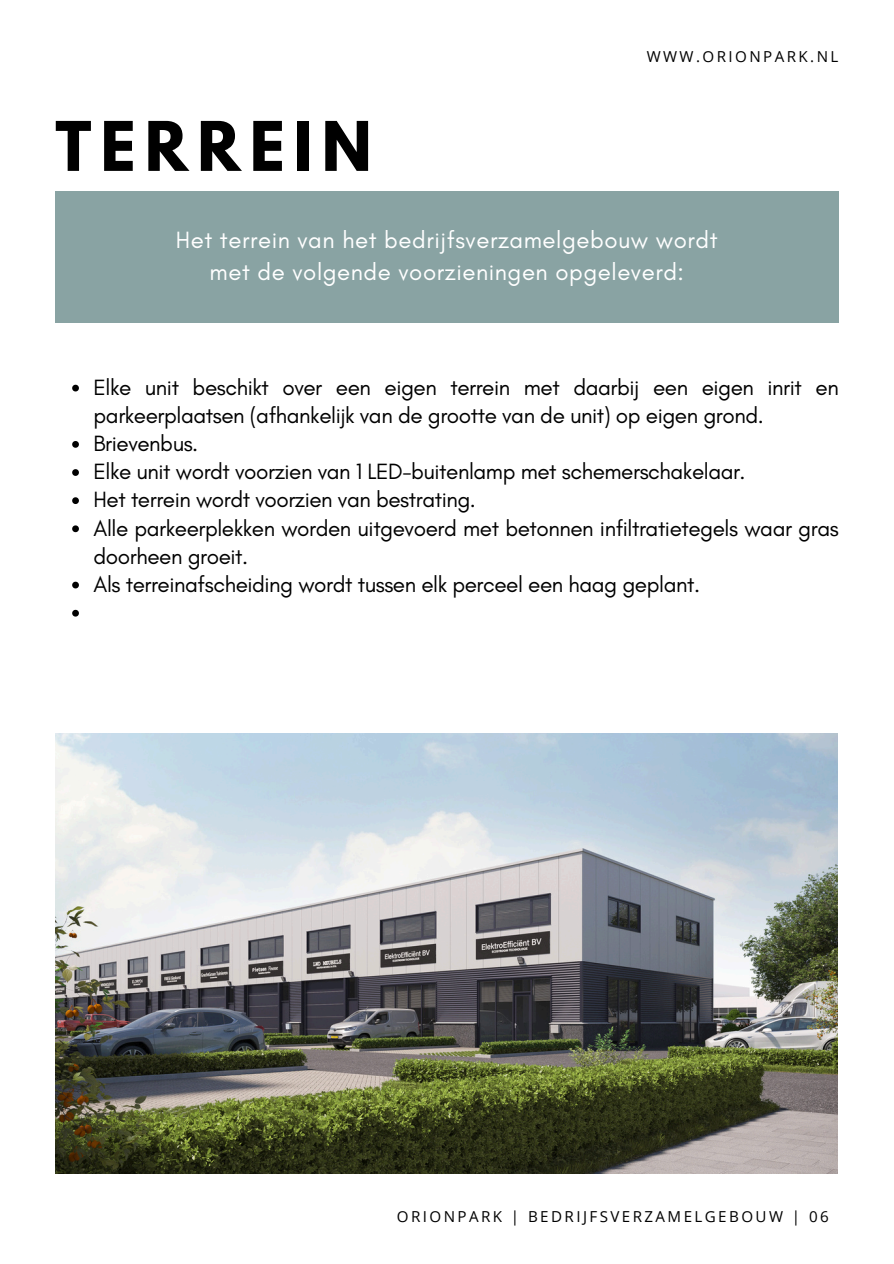
<style>
.page{position:relative;width:894px;height:1264px;background:#fff}
.page>*{position:absolute;margin:0;border:0;box-sizing:border-box;transform-origin:0 0}
.t1{font:700 60.6px "League Spartan";letter-spacing:.15em;color:#000}
.t2{font:24px/32.7px "Glacial Indifference";letter-spacing:.025em;color:#fff;text-align:center}
.t3{font:22.5px/28.2px "Glacial Indifference";letter-spacing:-.02em;color:#000}
.t4{font:15.15px "Open Sans";letter-spacing:.16em;color:#000}
</style>
<div class="page">
<img style="left:55px;top:733px;width:782px;height:440px">
<svg style="left:72px;top:385px;width:7px;height:6px"></svg>
<svg style="left:72px;top:441px;width:7px;height:7px"></svg>
<svg style="left:72px;top:469px;width:7px;height:7px"></svg>
<svg style="left:72px;top:497px;width:7px;height:7px"></svg>
<svg style="left:72px;top:525px;width:7px;height:7px"></svg>
<svg style="left:72px;top:581px;width:7px;height:7px"></svg>
<svg style="left:72px;top:610px;width:7px;height:6px"></svg>
<div style="left:55px;top:191px;width:783px;height:131px;background:#89a3a3"></div>
<p class="t1" style="left:55px;top:116px;width:318px">TERREIN</p>
<p class="t4" style="left:646px;top:46px;width:193px">WWW.ORIONPARK.NL</p>
<p class="t2" style="left:176px;top:223px;width:543px">Het terrein van het bedrijfsverzamelgebouw wordt met de volgende voorzieningen opgeleverd:</p>
<h1 class="t3" style="left:93px;top:373px;width:746px">Elke unit beschikt over een eigen terrein met daarbij een eigen inrit en parkeerplaatsen (afhankelijk van de grootte van de unit) op eigen grond.</h1>
<h2 class="t3" style="left:93px;top:429px;width:106px">Brievenbus.</h2>
<p class="t3" style="left:93px;top:457px;width:653px">Elke unit wordt voorzien van 1 LED-buitenlamp met schemerschakelaar.</p>
<p class="t3" style="left:93px;top:485px;width:384px">Het terrein wordt voorzien van bestrating.</p>
<p class="t3" style="left:93px;top:513px;width:746px">Alle parkeerplekken worden uitgevoerd met betonnen infiltratietegels waar gras doorheen groeit.</p>
<p class="t3" style="left:93px;top:570px;width:607px">Als terreinafscheiding wordt tussen elk perceel een haag geplant.</p>
<p class="t4" style="left:396px;top:1205px;width:433px">ORIONPARK | BEDRIJFSVERZAMELGEBOUW | 06</p>
</div>
